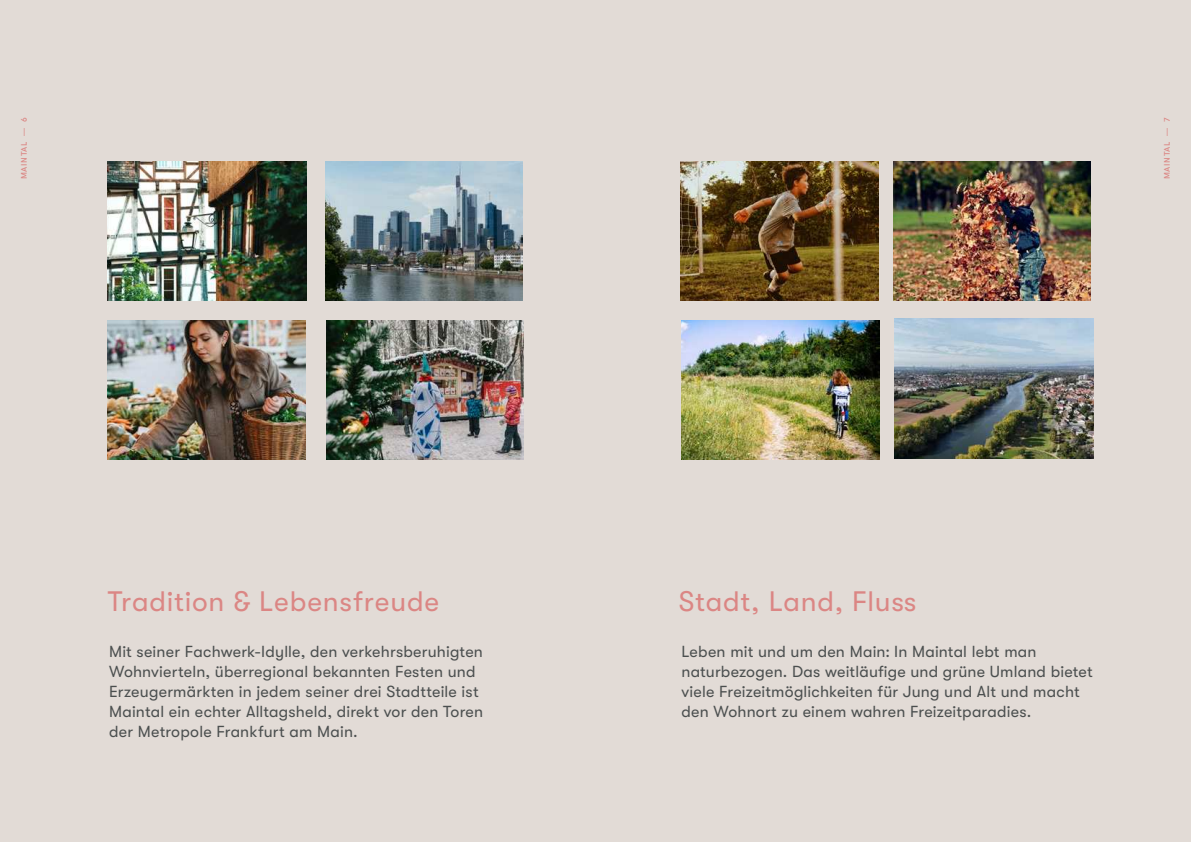
<style>
.page{position:relative;width:1191px;height:842px;background:#e2dbd6}
.page>*{position:absolute;margin:0;border:0;box-sizing:border-box;transform-origin:0 0}
.t1{font:28.1px "GT Walsheim";letter-spacing:.025em;color:#db8684}
.t2{font:16px/20px "GT Walsheim";letter-spacing:.01em;color:#4b4f4f}
.t3{font:600 8px "Acari Sans";letter-spacing:.085em;color:#db8684}
</style>
<div class="page">
<img style="left:108px;top:320px;width:197px;height:139px">
<img style="left:326px;top:320px;width:198px;height:139px">
<img style="left:893px;top:162px;width:197px;height:139px">
<img style="left:681px;top:320px;width:199px;height:139px">
<img style="left:680px;top:162px;width:199px;height:139px">
<img style="left:325px;top:162px;width:198px;height:139px">
<img style="left:894px;top:319px;width:199px;height:139px">
<img style="left:108px;top:162px;width:198px;height:139px">
<p class="t3" style="left:21px;top:179px;width:64px;rotate:-90deg">MAINTAL — 6</p>
<p class="t3" style="left:1164px;top:179px;width:64px;rotate:-90deg">MAINTAL — 7</p>
<h1 class="t1" style="left:108px;top:586px;width:333px">Tradition &amp; Lebensfreude</h1>
<h1 class="t1" style="left:679px;top:586px;width:239px">Stadt, Land, Fluss</h1>
<p class="t2" style="left:109px;top:642px;width:375px">Mit seiner Fachwerk-Idylle, den verkehrsberuhigten Wohnvierteln, überregional bekannten Festen und Erzeugermärkten in jedem seiner drei Stadtteile ist Maintal ein echter Alltagsheld, direkt vor den Toren der Metropole Frankfurt am Main.</p>
<p class="t2" style="left:681px;top:642px;width:413px">Leben mit und um den Main: In Maintal lebt man naturbezogen. Das weitläufige und grüne Umland bietet viele Freizeitmöglichkeiten für Jung und Alt und macht den Wohnort zu einem wahren Freizeitparadies.</p>
</div>
